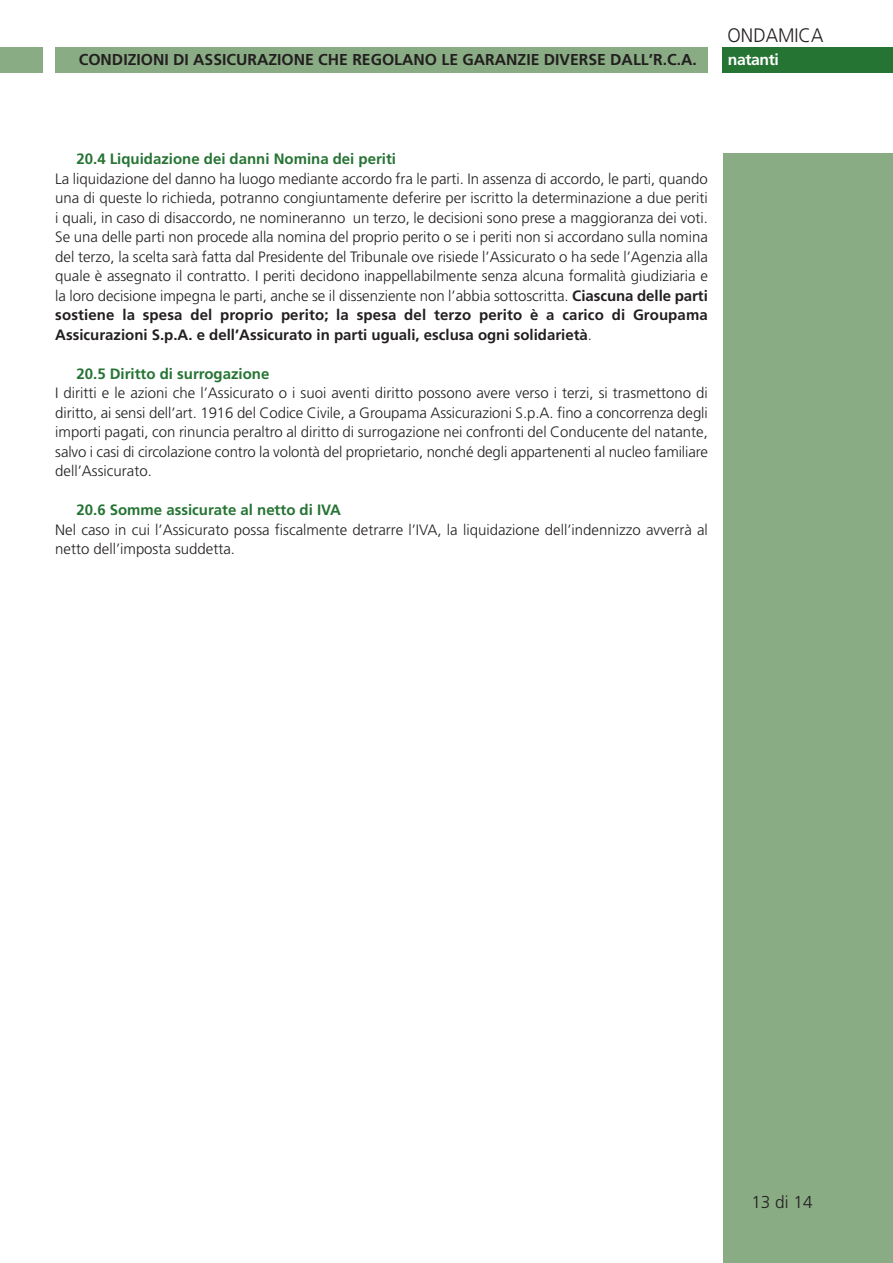
<style>
.page{position:relative;width:893px;height:1263px;background:#fff}
.page>*{position:absolute;margin:0;border:0;box-sizing:border-box;transform-origin:0 0}
.t1{font:300 19.5px "Frutiger";color:#231f20;scale:.95 1}
.t2{font:300 17.25px "Frutiger";color:#231f20}
.t3{font:700 15.75px "Frutiger";color:#231f20}
.t4{font:700 15.75px "Frutiger";letter-spacing:-.025em;color:#fff}
.t5{font:300 15px/19.5px "Frutiger";color:#231f20}
.s1{font-weight:700;color:#267434}
.s2{font-weight:700}
</style>
<div class="page">
<div style="left:723px;top:153px;width:170px;height:1110px;background:#89ac84"></div>
<div style="left:55px;top:47px;width:653px;height:25px;background:#89ac84"></div>
<div style="left:0;top:47px;width:43px;height:25px;background:#89ac84"></div>
<div style="left:723px;top:47px;width:170px;height:25px;background:#267434"></div>
<p class="t1" style="left:728px;top:28px;width:102px">ONDAMICA</p>
<p class="t3" style="left:79px;top:53px;width:619px">CONDIZIONI DI ASSICURAZIONE CHE REGOLANO LE GARANZIE DIVERSE DALL’R.C.A.</p>
<p class="t4" style="left:728px;top:53px;width:52px">natanti</p>
<p class="t5" style="left:55px;top:151px;width:654px;text-indent:21px"><span class="s1">20.4 Liquidazione dei danni Nomina dei periti<br></span>La liquidazione del danno ha luogo mediante accordo fra le parti. In assenza di accordo, le parti, quando una di queste lo richieda, potranno congiuntamente deferire per iscritto la determinazione a due periti i quali, in caso di disaccordo, ne nomineranno un terzo, le decisioni sono prese a maggioranza dei voti.<br>Se una delle parti non procede alla nomina del proprio perito o se i periti non si accordano sulla nomina del terzo, la scelta sarà fatta dal Presidente del Tribunale ove risiede l’Assicurato o ha sede l’Agenzia alla quale è assegnato il contratto. I periti decidono inappellabilmente senza alcuna formalità giudiziaria e la loro decisione impegna le parti, anche se il dissenziente non l’abbia sottoscritta. <span class="s2">Ciascuna delle parti sostiene la spesa del proprio perito; la spesa del terzo perito è a carico di Groupama Assicurazioni S.p.A. e dell’Assicurato in parti uguali, esclusa ogni solidarietà</span>.</p>
<p class="t5" style="left:55px;top:365px;width:654px;text-indent:21px"><span class="s1">20.5 Diritto di surrogazione<br></span>I diritti e le azioni che l’Assicurato o i suoi aventi diritto possono avere verso i terzi, si trasmettono di diritto, ai sensi dell’art. 1916 del Codice Civile, a Groupama Assicurazioni S.p.A. fino a concorrenza degli importi pagati, con rinuncia peraltro al diritto di surrogazione nei confronti del Conducente del natante, salvo i casi di circolazione contro la volontà del proprietario, nonché degli appartenenti al nucleo familiare dell’Assicurato.</p>
<p class="t5" style="left:55px;top:502px;width:654px;text-indent:21px"><span class="s1">20.6 Somme assicurate al netto di IVA<br></span>Nel caso in cui l’Assicurato possa fiscalmente detrarre l’IVA, la liquidazione dell’indennizzo avverrà al netto dell’imposta suddetta.</p>
<p class="t2" style="left:751px;top:1195px;width:63px">13 di 14</p>
</div>
